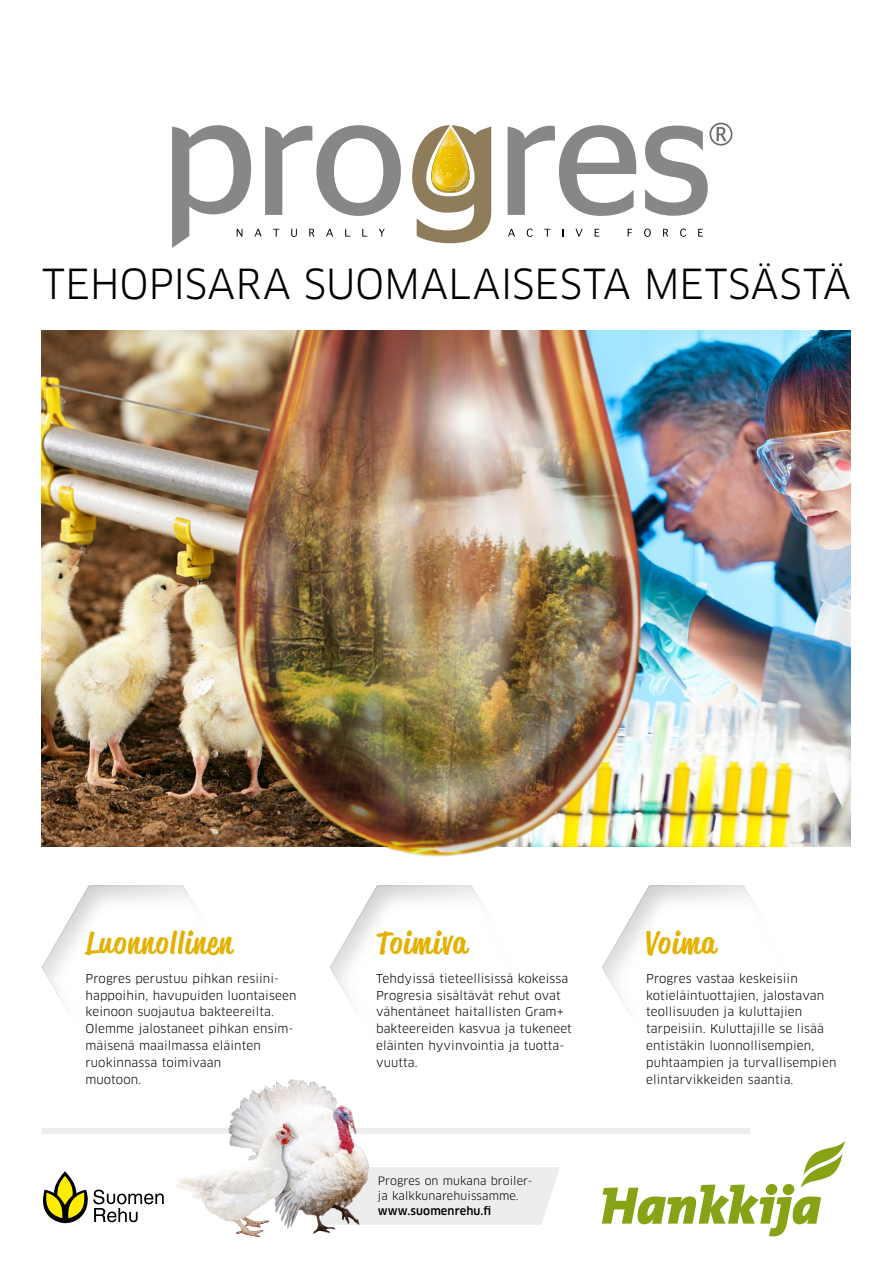
<style>
.page{position:relative;width:893px;height:1263px;background:#fff}
.page>*{position:absolute;margin:0;border:0;box-sizing:border-box;transform-origin:0 0}
.t1{font:40.5px "Clan OT";color:#000}
.t2{font:500 30.3px "Reklame Script";letter-spacing:.05em;color:#e3b100}
.t3{font:12px/16.8px "Clan OT";letter-spacing:.01em;color:#000}
.t4{font:11.25px/15.5px "Clan OT";letter-spacing:.01em;color:#000}
.t5{font:500 11.25px "Clan OT";letter-spacing:.01em;color:#000}
</style>
<div class="page">
<img style="left:41px;top:330px;width:155px;height:516px">
<img style="left:697px;top:330px;width:153px;height:516px">
<svg style="left:43px;top:1171px;width:121px;height:52px"></svg>
<svg style="left:602px;top:1141px;width:243px;height:95px"></svg>
<div style="left:41px;top:1128px;width:709px;height:6px;background:#ededed"></div>
<img style="left:196px;top:330px;width:501px;height:527px">
<div style="left:329px;top:884px;width:191px;height:167px;background:#000;opacity:.26"></div>
<div style="left:601px;top:884px;width:191px;height:167px;background:#000;opacity:.26"></div>
<svg style="left:172px;top:125px;width:320px;height:123px"></svg>
<svg style="left:508px;top:229px;width:7px;height:8px"></svg>
<svg style="left:527px;top:229px;width:6px;height:8px"></svg>
<svg style="left:544px;top:229px;width:6px;height:8px"></svg>
<svg style="left:575px;top:229px;width:8px;height:8px"></svg>
<svg style="left:595px;top:229px;width:4px;height:8px"></svg>
<svg style="left:628px;top:229px;width:4px;height:8px"></svg>
<svg style="left:644px;top:229px;width:7px;height:8px"></svg>
<svg style="left:663px;top:229px;width:5px;height:8px"></svg>
<svg style="left:680px;top:229px;width:6px;height:8px"></svg>
<svg style="left:698px;top:229px;width:5px;height:8px"></svg>
<svg style="left:508px;top:123px;width:224px;height:93px"></svg>
<div style="left:41px;top:884px;width:191px;height:167px;background:#000;opacity:.26"></div>
<div style="left:381px;top:1167px;width:179px;height:58px;background:#ededed"></div>
<img style="left:229px;top:1079px;width:152px;height:159px">
<div style="left:274px;top:1120px;width:27px;height:81px;background:#000;opacity:.35"></div>
<img style="left:275px;top:1123px;width:20px;height:75px">
<img style="left:176px;top:1124px;width:107px;height:110px">
<h1 class="t1" style="left:42px;top:260px;width:810px">TEHOPISARA SUOMALAISESTA METSÄSTÄ</h1>
<h2 class="t2" style="left:86px;top:922px;width:148px">Luonnollinen</h2>
<p class="t3" style="left:86px;top:970px;width:212px">Progres perustuu pihkan resiini&shy;happoihin, havupuiden luontaiseen keinoon suojautua bakteereilta.<br>Olemme jalostaneet pihkan ensim&shy;mäisenä maailmassa eläinten ruokinnassa toimivaan<br>muotoon.</p>
<h2 class="t2" style="left:376px;top:922px;width:92px">Toimiva</h2>
<p class="t3" style="left:376px;top:970px;width:197px">Tehdyissä tieteellisissä kokeissa<br>Progresia sisältävät rehut ovat vähentäneet haitallisten Gram+ bakteereiden kasvua ja tukeneet eläinten hyvinvointia ja tuotta&shy;vuutta.</p>
<p class="t4" style="left:378px;top:1173px;width:156px">Progres on mukana broiler&shy;ja kalkkunarehuissamme.</p>
<p class="t5" style="left:378px;top:1205px;width:115px">www.suomenrehu.fi</p>
<h2 class="t2" style="left:646px;top:922px;width:71px">Voima</h2>
<p class="t3" style="left:646px;top:970px;width:192px">Progres vastaa keskeisiin kotieläintuottajien, jalostavan teollisuuden ja kuluttajien tarpeisiin. Kuluttajille se lisää entistäkin luonnollisempien, puhtaampien ja turvallisempien elintarvikkeiden saantia.</p>
</div>
